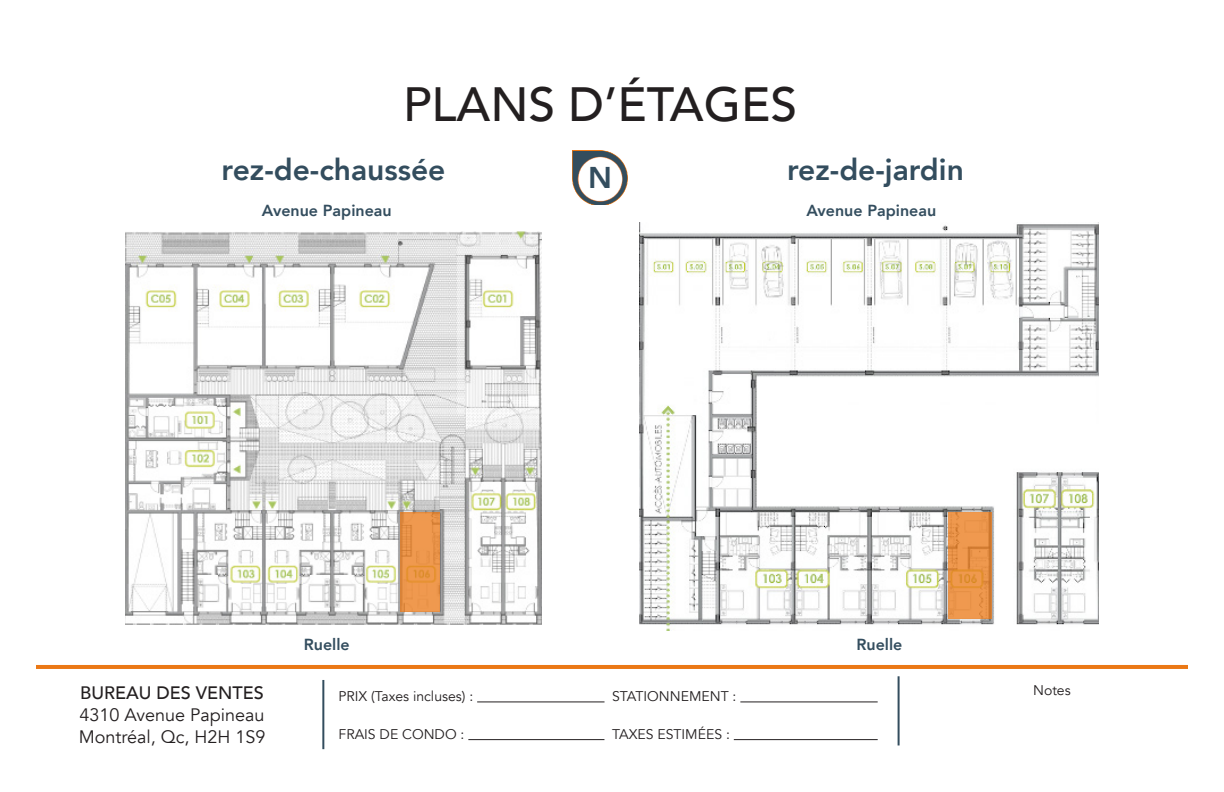
<style>
.page{position:relative;width:1224px;height:792px;background:#fff}
.page>*{position:absolute;margin:0;border:0;box-sizing:border-box;transform-origin:0 0}
.t1{font:500 48px "Avenir";color:#231f20}
.t2{font:800 30px "Avenir";color:#334d5e}
.t3{font:18px "Avenir";color:#231f20}
.t4{font:500 18px "Avenir";color:#231f20}
.t5{font:800 16px "Avenir";color:#334d5e}
.t6{font:14px "Avenir";color:#231f20}
</style>
<div class="page">
<hr style="left:36px;top:665px;width:1152px;height:4px;background:#eb7815">
<hr style="left:477px;top:702px;width:128px;height:1px;background:#231f20">
<hr style="left:740px;top:702px;width:138px;height:1px;background:#231f20">
<hr style="left:468px;top:739px;width:136px;height:1px;background:#231f20">
<hr style="left:734px;top:739px;width:144px;height:1px;background:#231f20">
<hr style="left:898px;top:676px;width:2px;height:69px;background:#334d5e">
<hr style="left:322px;top:680px;width:2px;height:69px;background:#334d5e">
<img style="left:640px;top:223px;width:459px;height:408px">
<img style="left:125px;top:231px;width:417px;height:394px">
<svg style="left:401px;top:512px;width:39px;height:99px;background:#ea9449"></svg>
<img style="left:573px;top:151px;width:55px;height:54px">
<svg style="left:948px;top:512px;width:44px;height:107px;background:#e89247"></svg>
<p class="t1" style="left:403px;top:63px;width:395px">PLANS D’ÉTAGES</p>
<p class="t2" style="left:222px;top:146px;width:225px">rez-de-chaussée</p>
<p class="t2" style="left:588px;top:154px;width:25px">N</p>
<p class="t2" style="left:787px;top:146px;width:178px">rez-de-jardin</p>
<p class="t5" style="left:262px;top:198px;width:131px">Avenue Papineau</p>
<p class="t5" style="left:806px;top:198px;width:131px">Avenue Papineau</p>
<p class="t4" style="left:80px;top:678px;width:185px">BUREAU DES VENTES</p>
<p class="t3" style="left:79px;top:704px;width:187px">4310 Avenue Papineau</p>
<p class="t3" style="left:79px;top:726px;width:188px">Montréal, Qc, H2H 1S9</p>
<p class="t5" style="left:304px;top:632px;width:47px">Ruelle</p>
<p class="t6" style="left:339px;top:688px;width:136px">PRIX (Taxes incluses) :</p>
<p class="t6" style="left:612px;top:688px;width:126px">STATIONNEMENT :</p>
<p class="t6" style="left:339px;top:725px;width:127px">FRAIS DE CONDO :</p>
<p class="t6" style="left:612px;top:725px;width:119px">TAXES ESTIMÉES :</p>
<p class="t5" style="left:857px;top:632px;width:47px">Ruelle</p>
<p class="t6" style="left:1033px;top:681px;width:39px">Notes</p>
</div>
